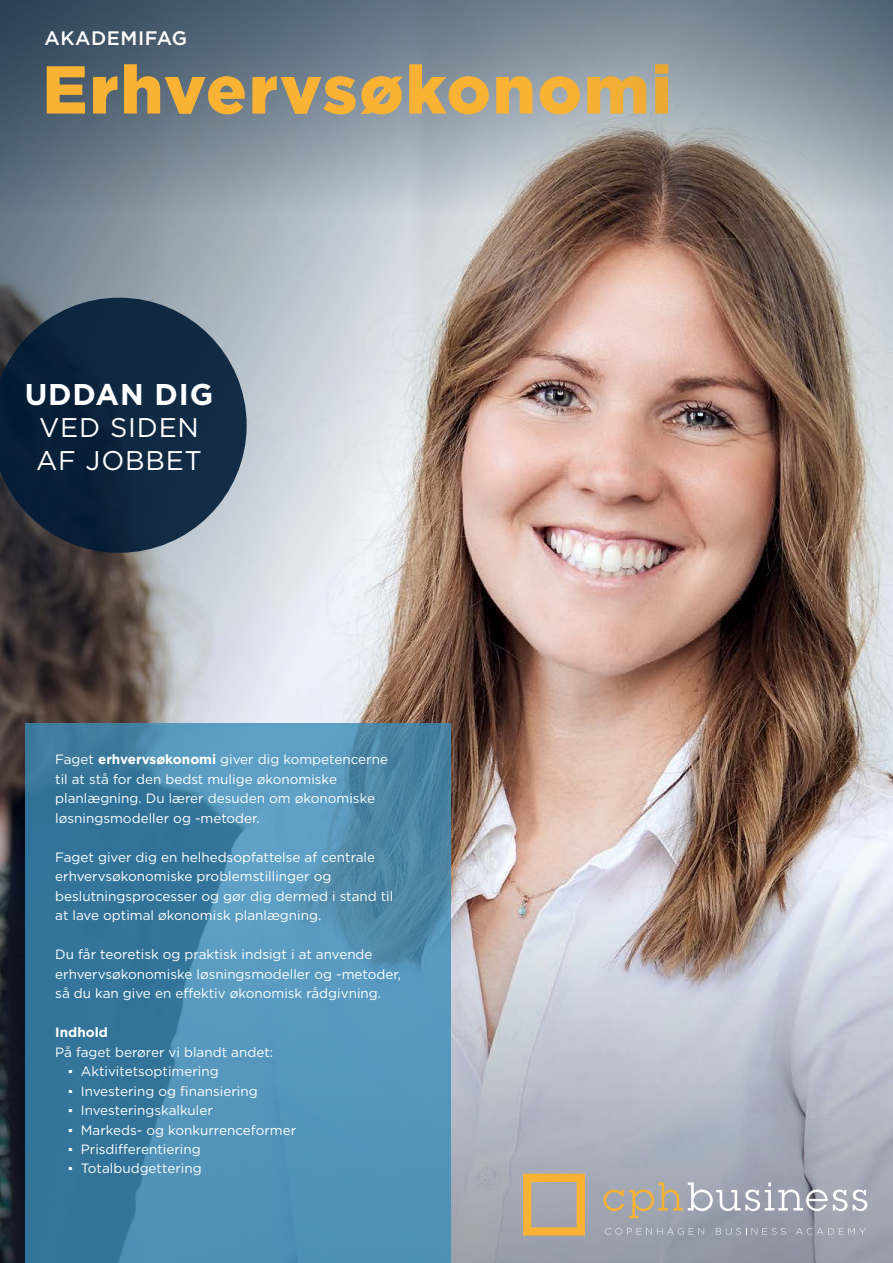
<style>
.page{position:relative;width:893px;height:1263px;background:#fff}
.page>*{position:absolute;margin:0;border:0;box-sizing:border-box;transform-origin:0 0}
.t1{font:900 67.5px "Gotham";letter-spacing:.03em;color:#f9b234}
.t2{font:700 30px "Gotham";letter-spacing:.03em;color:#fff}
.t3{font:27px/32.4px "Gotham";letter-spacing:.03em;color:#fff}
.t4{font:500 19.5px "Gotham";letter-spacing:.03em;color:#fff}
.t5{font:13.5px/19.5px "Gotham";color:#fff}
.t6{font:700 13.5px "Gotham";color:#fff}
.s1{font-weight:700}
.s2{font-family:"Arial"}
</style>
<div class="page">
<img style="left:0;top:0;width:893px;height:1263px">
<svg style="left:0;top:298px;width:247px;height:255px;background:#24394e"></svg>
<svg style="left:603px;top:1182px;width:264px;height:36px;background:#adaeb1"></svg>
<svg style="left:605px;top:1228px;width:99px;height:7px"></svg>
<svg style="left:716px;top:1228px;width:70px;height:7px"></svg>
<svg style="left:796px;top:1228px;width:70px;height:7px"></svg>
<svg style="left:523px;top:1174px;width:62px;height:61px;background:#c9ac78"></svg>
<h3 class="t4" style="left:45px;top:26px;width:144px">AKADEMIFAG</h3>
<h1 class="t1" style="left:43px;top:43px;width:631px">Erhvervsøkonomi</h1>
<h2 class="t2" style="left:25px;top:374px;width:190px">UDDAN DIG</h2>
<h3 class="t3" style="left:36px;top:411px;width:168px">VED SIDEN<br>AF JOBBET</h3>
<p class="t5" style="left:55px;top:749px;width:334px">Faget <span class="s1">erhvervsøkonomi</span> giver dig kompetencerne til at stå for den bedst mulige økonomiske planlægning. Du lærer desuden om økonomiske løsningsmodeller og -metoder.</p>
<p class="t5" style="left:55px;top:847px;width:340px">Faget giver dig en helhedsopfattelse af centrale erhvervsøkonomiske problemstillinger og beslutningsprocesser og gør dig dermed i stand til at lave optimal økonomisk planlægning.</p>
<p class="t5" style="left:55px;top:944px;width:347px">Du får teoretisk og praktisk indsigt i at anvende erhvervsøkonomiske løsningsmodeller og -metoder, så du kan give en effektiv økonomisk rådgivning.</p>
<p class="t6" style="left:55px;top:1023px;width:54px">Indhold</p>
<p class="t5" style="left:55px;top:1042px;width:219px">På faget berører vi blandt andet:</p>
<p class="t5" style="left:68px;top:1061px;width:152px"><span class="s2">▪</span> Aktivitetsoptimering</p>
<p class="t5" style="left:68px;top:1081px;width:191px"><span class="s2">▪</span> Investering og finansiering</p>
<p class="t5" style="left:68px;top:1100px;width:146px"><span class="s2">▪</span> Investeringskalkuler</p>
<p class="t5" style="left:68px;top:1120px;width:230px"><span class="s2">▪</span> Markeds- og konkurrenceformer</p>
<p class="t5" style="left:68px;top:1139px;width:134px"><span class="s2">▪</span> Prisdifferentiering</p>
<p class="t5" style="left:68px;top:1159px;width:135px"><span class="s2">▪</span> Totalbudgettering</p>
</div>
